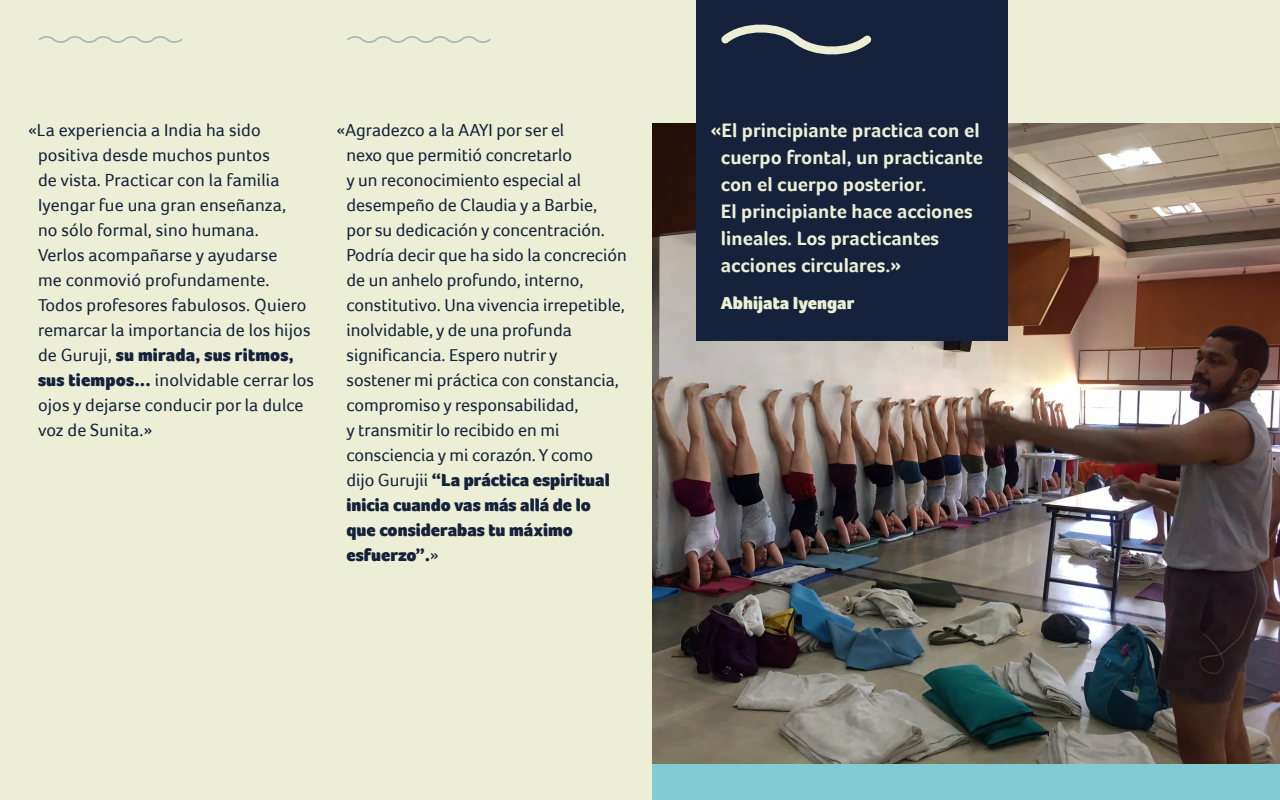
<style>
.page{position:relative;width:1280px;height:800px;background:#ecefd5}
.page>*{position:absolute;margin:0;border:0;box-sizing:border-box;transform-origin:0 0}
.t1{font:700 20px/27px "Foco";color:#ecefd5}
.t2{font:18px/25px "Foco";color:#16223b}
.t3{font:900 18px "Foco";color:#ecefd5}
.s1{font-weight:900}
</style>
<div class="page">
<svg style="left:347px;top:36px;width:144px;height:7px"></svg>
<svg style="left:38px;top:36px;width:145px;height:7px"></svg>
<img style="left:653px;top:123px;width:627px;height:641px">
<div style="left:696px;top:0;width:311px;height:341px;background:#16223b"></div>
<svg style="left:721px;top:25px;width:151px;height:30px"></svg>
<div style="left:653px;top:764px;width:627px;height:36px;background:#82cbd1"></div>
<p class="t2" style="left:38px;top:117px;width:278px;text-indent:-10px">«La experiencia a India ha sido positiva desde muchos puntos<br>de vista. Practicar con la familia<br>Iyengar fue una gran enseñanza,<br>no sólo formal, sino humana.<br>Verlos acompañarse y ayudarse<br>me conmovió profundamente.<br>Todos profesores fabulosos. Quiero remarcar la importancia de los hijos de Guruji, <span class="s1">su mirada, sus ritmos, sus tiempos...</span> inolvidable cerrar los ojos y dejarse conducir por la dulce voz de Sunita.»</p>
<p class="t1" style="left:721px;top:116px;width:264px;text-indent:-10px">«El principiante practica con el cuerpo frontal, un practicante con el cuerpo posterior.<br>El principiante hace acciones lineales. Los practicantes acciones circulares.»</p>
<p class="t2" style="left:346px;top:117px;width:282px;text-indent:-10px">«Agradezco a la AAYI por ser el<br>nexo que permitió concretarlo<br>y un reconocimiento especial al desempeño de Claudia y a Barbie, por su dedicación y concentración.<br>Podría decir que ha sido la concreción de un anhelo profundo, interno, constitutivo. Una vivencia irrepetible, inolvidable, y de una profunda significancia. Espero nutrir y<br>sostener mi práctica con constancia, compromiso y responsabilidad,<br>y transmitir lo recibido en mi consciencia y mi corazón. Y como<br>dijo Gurujii <span class="s1">“La práctica espiritual inicia cuando vas más allá de lo<br>que considerabas tu máximo esfuerzo”.</span>»</p>
<p class="t3" style="left:721px;top:292px;width:135px">Abhijata Iyengar</p>
</div>
